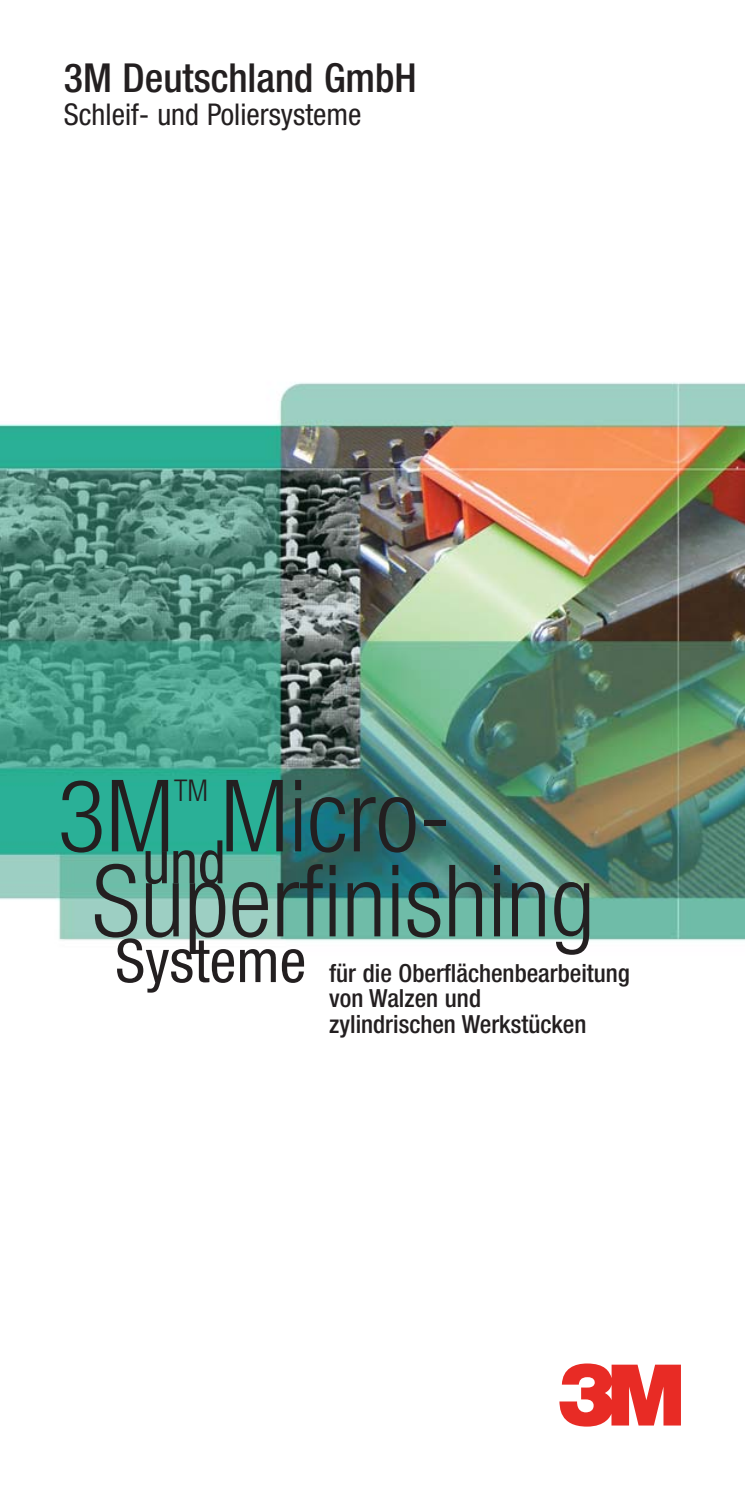
<style>
.page{position:relative;width:745px;height:1489px;background:#fff}
.page>*{position:absolute;margin:0;border:0;box-sizing:border-box;transform-origin:0 0}
.t1{font:300 condensed 100px "Helvetica Neue";color:#231f20}
.t2{font:90px "Logo 3 Mps";color:#e82b25}
.t3{font:condensed 60px/98.8px "Helvetica Neue";color:#231f20}
.t4{font:500 condensed 40px "Helvetica Neue";color:#231f20}
.t5{font:condensed 30px "Helvetica Neue";color:#231f20}
.t6{font:300 condensed 30px "Helvetica Neue";color:#231f20}
.t7{font:500 condensed 25px/25px "Helvetica Neue";color:#231f20}
</style>
<div class="page">
<img style="left:0;top:382px;width:744px;height:559px">
<h3 class="t4" style="left:64px;top:64px;width:354px">3M Deutschland GmbH</h3>
<p class="t5" style="left:64px;top:103px;width:299px">Schleif- und Poliersysteme</p>
<h1 class="t1" style="left:58px;top:780px;width:118px">3M</h1>
<p class="t6" style="left:174px;top:779px;width:35px">TM</p>
<h1 class="t1" style="left:220px;top:780px;width:233px">Micro-</h1>
<h3 class="t3" style="left:115px;top:817px;width:192px;text-indent:27px">und<br>Systeme</h3>
<h1 class="t1" style="left:92px;top:864px;width:504px">Superfinishing</h1>
<p class="t7" style="left:329px;top:963px;width:302px">für die Oberflächenbearbeitung von Walzen und<br>zylindrischen Werkstücken</p>
<h2 class="t2" style="left:559px;top:1350px;width:144px">3</h2>
</div>
